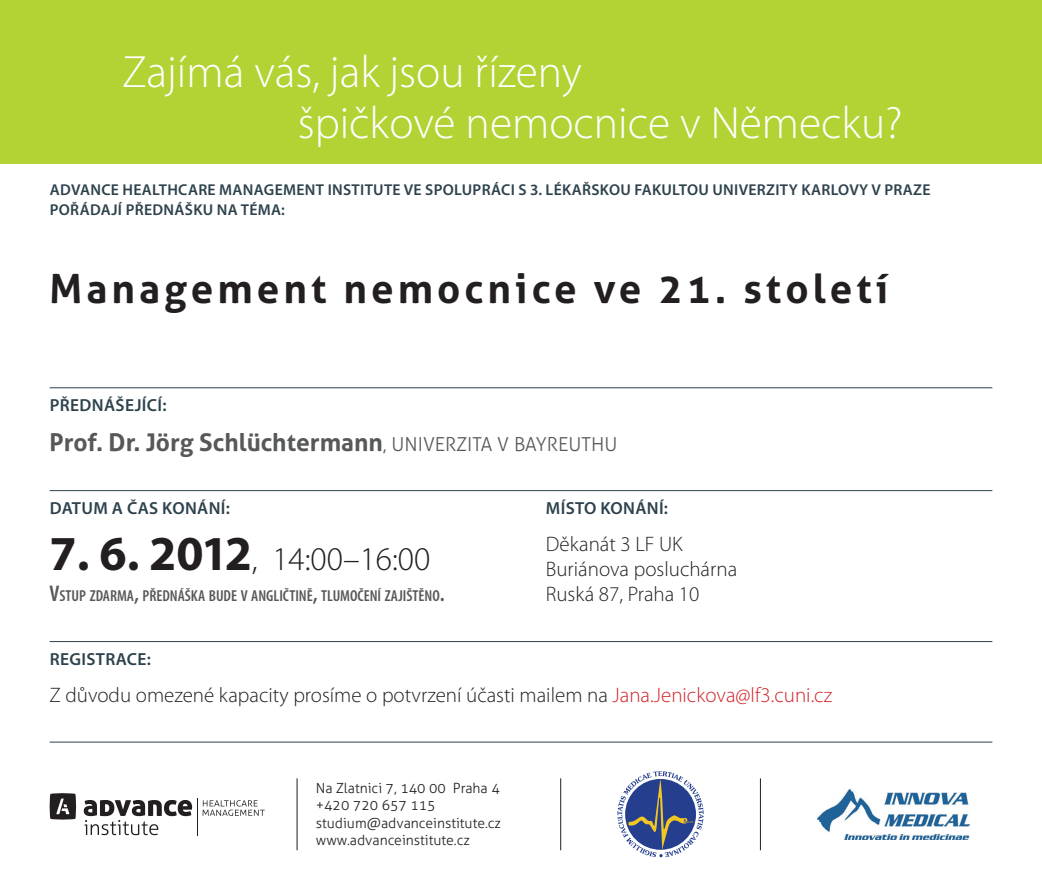
<style>
.page{position:relative;width:1042px;height:883px;background:#fff}
.page>*{position:absolute;margin:0;border:0;box-sizing:border-box;transform-origin:0 0}
._60_Blok_název{font:300 45.5px "Myriad Pro";color:#fff}
._60_Blok_název-2{font:700 40.25px "Aller";letter-spacing:.1em;color:#231f20}
._60_Blok_název-3{font:300 33.25px "Myriad Pro";color:#231f20}
._10_Text_základ_10_b{font:700 24.5px "Aller";color:#57585a}
._60_Blok_název-4{font:300 21px "Myriad Pro";color:#231f20}
._60_Blok_název-5{font:600 17.5px "Myriad Pro";letter-spacing:.02em;color:#2d424d}
._10_Text_základ_10_b-2{font:600 condensed 15.92px "Myriad Pro";color:#57585a}
._60_Blok_název-6{font:600 15.75px/19.2px "Myriad Pro";letter-spacing:.02em;color:#2d424d}
.kontakt{font:300 14px "Aller";color:#231f20}
.s1{font-weight:300;font-size:19.25px}
.s2{font-weight:700;font-size:49px}
.s3{font-size:22.75px}
.s4{color:#d1232a}
</style>
<div class="page">
<div style="left:0;top:0;width:1042px;height:164px;background:#b3d234"></div>
<svg style="left:50px;top:793px;width:26px;height:27px"></svg>
<svg style="left:84px;top:800px;width:108px;height:35px"></svg>
<svg style="left:203px;top:800px;width:62px;height:16px"></svg>
<hr style="left:197px;top:798px;width:1px;height:37px;background:#231f20">
<hr style="left:297px;top:778px;width:1px;height:72px;background:#231f20">
<hr style="left:560px;top:778px;width:1px;height:72px;background:#231f20">
<hr style="left:760px;top:778px;width:1px;height:72px;background:#231f20">
<hr style="left:50px;top:387px;width:942px;height:1px;background:#2d424d">
<hr style="left:50px;top:490px;width:942px;height:1px;background:#2d424d">
<hr style="left:50px;top:641px;width:942px;height:1px;background:#2d424d">
<hr style="left:50px;top:742px;width:942px;height:1px;background:#2d424d">
<svg style="left:617px;top:771px;width:86px;height:86px"></svg>
<img style="left:817px;top:789px;width:153px;height:50px">
<p class="_60_Blok_název" style="left:122px;top:45px;width:461px">Zajímá vás, jak jsou řízeny</p>
<p class="_60_Blok_název" style="left:298px;top:96px;width:606px">špičkové nemocnice v Německu?</p>
<p class="_60_Blok_název-6" style="left:50px;top:180px;width:882px">ADVANCE HEALTHCARE MANAGEMENT INSTITUTE VE SPOLUPRÁCI S 3. LÉKAŘSKOU FAKULTOU UNIVERZITY KARLOVY V PRAZE<br>POŘÁDAJÍ PŘEDNÁŠKU NA TÉMA:</p>
<p class="_60_Blok_název-2" style="left:50px;top:263px;width:840px">Management nemocnice ve 21. století</p>
<p class="_60_Blok_název-5" style="left:50px;top:394px;width:118px">PŘEDNÁŠEJÍCÍ:</p>
<p class="_10_Text_základ_10_b" style="left:50px;top:427px;width:569px">Prof. Dr. Jörg Schlüchtermann<span class="s1">, UNIVERZITA V BAYREUTHU</span></p>
<p class="_60_Blok_název-5" style="left:50px;top:497px;width:182px">DATUM A ČAS KONÁNÍ:</p>
<p class="_60_Blok_název-5" style="left:546px;top:497px;width:124px">MÍSTO KONÁNÍ:</p>
<p class="_60_Blok_název-3" style="left:50px;top:538px;width:382px"><span class="s2">7. 6. 2012</span>, 14:00–16:00</p>
<p class="_60_Blok_název-4" style="left:546px;top:531px;width:138px">Děkanát 3 LF UK</p>
<p class="_60_Blok_název-4" style="left:546px;top:557px;width:193px">Buriánova posluchárna</p>
<p class="_60_Blok_název-4" style="left:546px;top:582px;width:155px">Ruská 87, Praha 10</p>
<p class="_10_Text_základ_10_b-2" style="left:50px;top:586px;width:396px"><span class="s3">V</span>STUP ZDARMA<span class="s3">,</span> PŘEDNÁŠKA BUDE V ANGLIČTINĚ<span class="s3">,</span> TLUMOČENÍ ZAJIŠTĚNO<span class="s3">.</span></p>
<p class="_60_Blok_název-5" style="left:50px;top:648px;width:103px">REGISTRACE:</p>
<p class="_60_Blok_název-4" style="left:50px;top:682px;width:784px">Z důvodu omezené kapacity prosíme o potvrzení účasti mailem na <span class="s4">Jana.Jenickova@lf3.cuni.cz</span></p>
<p class="kontakt" style="left:316px;top:779px;width:185px">Na Zlatnici 7, 140 00 Praha 4</p>
<p class="kontakt" style="left:316px;top:797px;width:121px">+420 720 657 115</p>
<p class="kontakt" style="left:316px;top:814px;width:187px">studium@advanceinstitute.cz</p>
<p class="kontakt" style="left:316px;top:832px;width:156px">www.advanceinstitute.cz</p>
</div>
